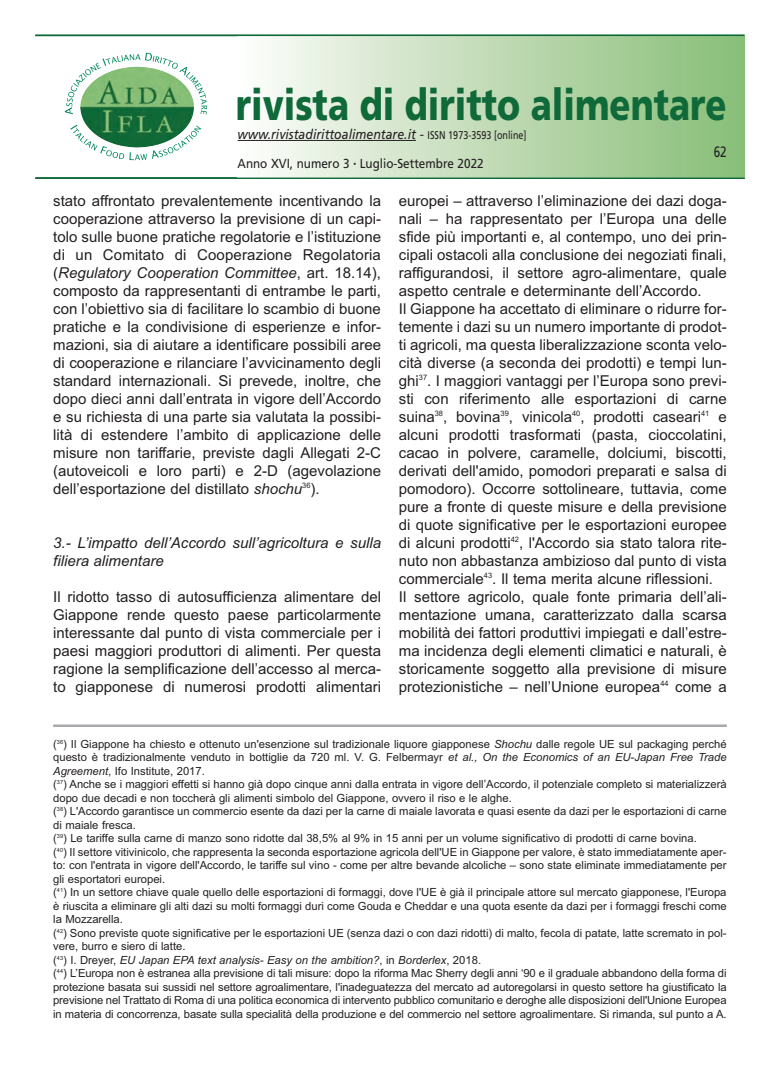
<style>
.page{position:relative;width:780px;height:1088px;background:#fff}
.page>*{position:absolute;margin:0;border:0;box-sizing:border-box;transform-origin:0 0}
.t1{font:900 43.75px "Frutiger";color:#106938;scale:.79 1}
.t2{font:15px/18px "Arial";color:#231f20;text-align:justify}
.t3{font:italic 15px/18px "Arial";color:#231f20}
.t4{font:15px "Frutiger";color:#231f20;scale:.78 1}
.t5{font:italic 13.75px "Frutiger";color:#231f20;scale:.9 1}
.t6{font:13px "Frutiger";color:#231f20;scale:.9 1}
.t7{font:11.25px/13.5px "Arial";color:#231f20}
.s1{font-style:normal;font-size:11.25px}
.s2{font-style:italic}
</style>
<div class="page">
<div style="left:237px;top:35px;width:507px;height:142px;background:linear-gradient(to right,#fdfcfa,#87bc76)"></div>
<hr style="left:35px;top:35px;width:709px;height:1px;background:#106938">
<hr style="left:35px;top:178px;width:709px;height:1px;background:#106938">
<hr style="left:237px;top:140px;width:179px;height:1px;background:#231f20">
<hr style="left:53px;top:724px;width:673px;height:3px;background:#a8a9ad">
<svg style="left:70px;top:125px;width:131px;height:35px"></svg>
<svg style="left:65px;top:53px;width:142px;height:62px"></svg>
<h1 class="t1" style="left:236px;top:87px;width:623px">rivista di diritto alimentare</h1>
<p class="t5" style="left:237px;top:129px;width:323px">www.rivistadirittoalimentare.it - <span class="s1">ISSN 1973-3593 [online]</span></p>
<p class="t6" style="left:237px;top:158px;width:275px">Anno XVI, numero 3 <sup>•</sup> Luglio-Settembre 2022</p>
<p class="t4" style="left:713px;top:145px;width:18px">62</p>
<p class="t2" style="left:53px;top:192px;width:329px">stato affrontato prevalentemente incentivando la cooperazione attraverso la previsione di un capi&shy;tolo sulle buone pratiche regolatorie e l’istituzione di un Comitato di Cooperazione Regolatoria (<span class="s2">Regulatory Cooperation Committee</span>, art. 18.14), composto da rappresentanti di entrambe le parti, con l’obiettivo sia di facilitare lo scambio di buone pratiche e la condivisione di esperienze e infor&shy;mazioni, sia di aiutare a identificare possibili aree di cooperazione e rilanciare l’avvicinamento degli standard internazionali. Si prevede, inoltre, che dopo dieci anni dall’entrata in vigore dell’Accordo e su richiesta di una parte sia valutata la possibi&shy;lità di estendere l’ambito di applicazione delle misure non tariffarie, previste dagli Allegati 2-C (autoveicoli e loro parti) e 2-D (agevolazione dell’esportazione del distillato <span class="s2">shochu</span><sup>36</sup>).</p>
<p class="t3" style="left:53px;top:534px;width:329px">3.- L’impatto dell’Accordo sull’agricoltura e sulla filiera alimentare</p>
<p class="t2" style="left:53px;top:588px;width:329px">Il ridotto tasso di autosufficienza alimentare del Giappone rende questo paese particolarmente interessante dal punto di vista commerciale per i paesi maggiori produttori di alimenti. Per questa ragione la semplificazione dell’accesso al merca&shy;to giapponese di numerosi prodotti alimentari</p>
<p class="t2" style="left:399px;top:192px;width:329px;text-align:left">europei – attraverso l’eliminazione dei dazi doga&shy;nali – ha rappresentato per l’Europa una delle sfide più importanti e, al contempo, uno dei prin&shy;cipali ostacoli alla conclusione dei negoziati finali, raffigurandosi, il settore agro-alimentare, quale aspetto centrale e determinante dell’Accordo.<br>Il Giappone ha accettato di eliminare o ridurre for&shy;temente i dazi su un numero importante di prodot&shy;ti agricoli, ma questa liberalizzazione sconta velo&shy;cità diverse (a seconda dei prodotti) e tempi lun&shy;ghi<sup>37</sup>. I maggiori vantaggi per l’Europa sono previ&shy;sti con riferimento alle esportazioni di carne suina<sup>38</sup>, bovina<sup>39</sup>, vinicola<sup>40</sup>, prodotti caseari<sup>41</sup> e alcuni prodotti trasformati (pasta, cioccolatini, cacao in polvere, caramelle, dolciumi, biscotti, derivati dell'amido, pomodori preparati e salsa di pomodoro). Occorre sottolineare, tuttavia, come pure a fronte di queste misure e della previsione di quote significative per le esportazioni europee di alcuni prodotti<sup>42</sup>, l'Accordo sia stato talora rite&shy;nuto non abbastanza ambizioso dal punto di vista commerciale<sup>43</sup>. Il tema merita alcune riflessioni.<br>Il settore agricolo, quale fonte primaria dell’ali&shy;mentazione umana, caratterizzato dalla scarsa mobilità dei fattori produttivi impiegati e dall’estre&shy;ma incidenza degli elementi climatici e naturali, è storicamente soggetto alla previsione di misure protezionistiche – nell’Unione europea<sup>44</sup> come a</p>
<p class="t7" style="left:53px;top:737px;width:675px">(<sup>36</sup>) Il Giappone ha chiesto e ottenuto un'esenzione sul tradizionale liquore giapponese <span class="s2">Shochu</span> dalle regole UE sul packaging perché questo è tradizionalmente venduto in bottiglie da 720 ml. V. G. Felbermayr <span class="s2">et al., On the Economics of an EU-Japan Free Trade Agreement</span>, Ifo Institute, 2017.<br>(<sup>37</sup>) Anche se i maggiori effetti si hanno già dopo cinque anni dalla entrata in vigore dell’Accordo, il potenziale completo si materializzerà dopo due decadi e non toccherà gli alimenti simbolo del Giappone, ovvero il riso e le alghe.<br>(<sup>38</sup>) L'Accordo garantisce un commercio esente da dazi per la carne di maiale lavorata e quasi esente da dazi per le esportazioni di carne di maiale fresca.<br>(<sup>39</sup>) Le tariffe sulla carne di manzo sono ridotte dal 38,5% al 9% in 15 anni per un volume significativo di prodotti di carne bovina.<br>(<sup>40</sup>) Il settore vitivinicolo, che rappresenta la seconda esportazione agricola dell'UE in Giappone per valore, è stato immediatamente aper&shy;to: con l'entrata in vigore dell'Accordo, le tariffe sul vino - come per altre bevande alcoliche – sono state eliminate immediatamente per gli esportatori europei.<br>(<sup>41</sup>) In un settore chiave quale quello delle esportazioni di formaggi, dove l'UE è già il principale attore sul mercato giapponese, l'Europa è riuscita a eliminare gli alti dazi su molti formaggi duri come Gouda e Cheddar e una quota esente da dazi per i formaggi freschi come la Mozzarella.<br>(<sup>42</sup>) Sono previste quote significative per le esportazioni UE (senza dazi o con dazi ridotti) di malto, fecola di patate, latte scremato in pol&shy;vere, burro e siero di latte.<br>(<sup>43</sup>) I. Dreyer, <span class="s2">EU Japan EPA text analysis- Easy on the ambition?</span>, in <span class="s2">Borderlex</span>, 2018.<br>(<sup>44</sup>) L’Europa non è estranea alla previsione di tali misure: dopo la riforma Mac Sherry degli anni ‘90 e il graduale abbandono della forma di protezione basata sui sussidi nel settore agroalimentare, l'inadeguatezza del mercato ad autoregolarsi in questo settore ha giustificato la previsione nel Trattato di Roma di una politica economica di intervento pubblico comunitario e deroghe alle disposizioni dell'Unione Europea in materia di concorrenza, basate sulla specialità della produzione e del commercio nel settore agroalimentare. Si rimanda, sul punto a A.</p>
</div>
